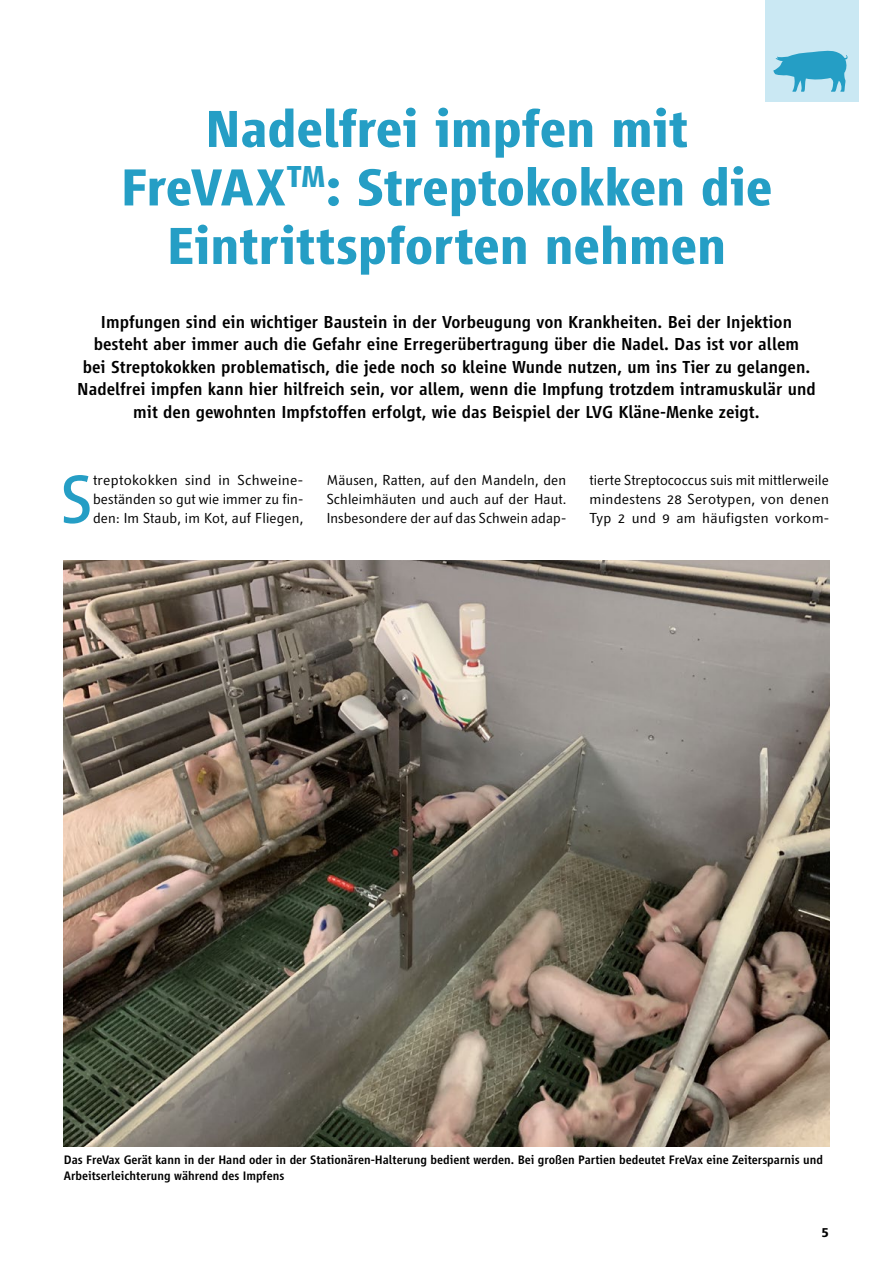
<style>
.page{position:relative;width:893px;height:1263px;background:#fff}
.page>*{position:absolute;margin:0;border:0;box-sizing:border-box;transform-origin:0 0}
.t1{font:70.5px "Vialog LT Pro";color:#259ec5}
.t2{font:700 54px/58.5px "Vialog LT Pro";letter-spacing:-.01em;color:#259ec5;text-align:center}
.t3{font:500 18px/22.5px "Vialog LT Pro";color:#000;text-align:center}
.t4{font:14.25px/18.8px "Textra LT Pro";letter-spacing:.01em;color:#000;text-align:justify}
.t5{font:14.25px/18.8px "Textra LT Pro";letter-spacing:.01em;color:#000;text-align:justify;scale:1.04 1}
.t6{font:700 13.5px "Vialog LT Pro";color:#000}
.t7{font:500 12.75px/15.8px "Vialog LT Pro";color:#000}
</style>
<div class="page">
<div style="left:765px;top:0;width:94px;height:102px;background:#cae8f3"></div>
<svg style="left:773px;top:50px;width:75px;height:42px"></svg>
<img style="left:64px;top:560px;width:765px;height:587px">
<h2 class="t2" style="left:120px;top:100px;width:653px">Nadelfrei impfen mit<br>FreVAX<sup>TM</sup>: Streptokokken die<br>Eintrittspforten nehmen</h2>
<p class="t3" style="left:77px;top:310px;width:740px">Impfungen sind ein wichtiger Baustein in der Vorbeugung von Krankheiten. Bei der Injektion besteht aber immer auch die Gefahr eine Erregerübertragung über die Nadel. Das ist vor allem<br>bei Streptokokken problematisch, die jede noch so kleine Wunde nutzen, um ins Tier zu gelangen.<br>Nadelfrei impfen kann hier hilfreich sein, vor allem, wenn die Impfung trotzdem intramuskulär und mit den gewohnten Impfstoffen erfolgt, wie das Beispiel der LVG Kläne-Menke zeigt.</p>
<h1 class="t1" style="left:60px;top:460px;width:34px">S</h1>
<p class="t5" style="left:93px;top:471px;width:204px">treptokokken sind in Schweine&shy;beständen so gut wie immer zu fin&shy;den: Im Staub, im Kot, auf Fliegen,</p>
<p class="t4" style="left:327px;top:471px;width:241px">Mäusen, Ratten, auf den Mandeln, den Schleimhäuten und auch auf der Haut.<br>Insbesondere der auf das Schwein adap-</p>
<p class="t4" style="left:590px;top:471px;width:241px">tierte Streptococcus suis mit mittlerweile mindestens 28 Serotypen, von denen Typ 2 und 9 am häufigsten vorkom-</p>
<p class="t7" style="left:64px;top:1152px;width:761px">Das FreVax Gerät kann in der Hand oder in der Stationären-Halterung bedient werden. Bei großen Partien bedeutet FreVax eine Zeitersparnis und<br>Arbeitserleichterung während des Impfens</p>
<p class="t6" style="left:822px;top:1225px;width:9px">5</p>
</div>
